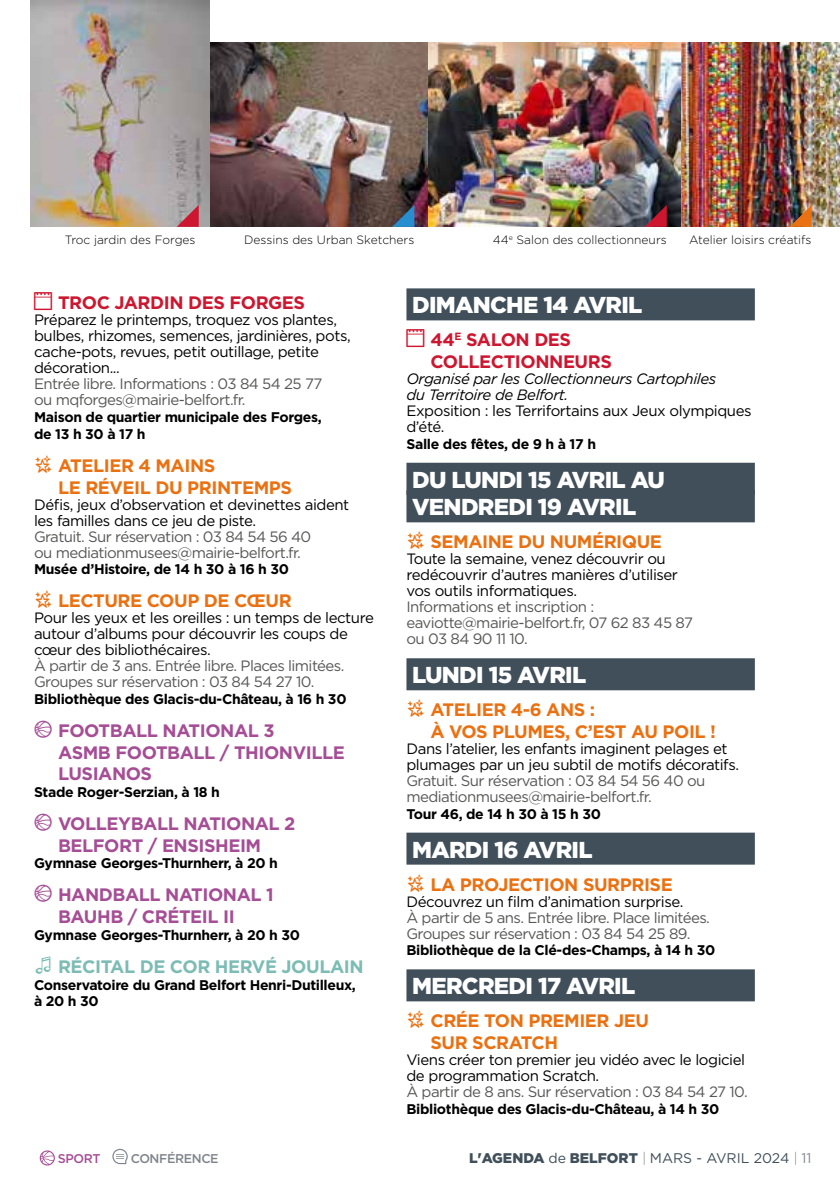
<style>
.page{position:relative;width:840px;height:1191px;background:#fff}
.page>*{position:absolute;margin:0;border:0;box-sizing:border-box;transform-origin:0 0}
.t1{font:900 23px/27.6px "Gotham";letter-spacing:-.03em;color:#fff}
.t2{font:700 18px/21.6px "Gotham";letter-spacing:-.025em;color:#ea7112}
.t3{font:700 18px/21.6px "Gotham";letter-spacing:-.025em;color:#a54d95}
.t4{font:700 18px/21.6px "Gotham";letter-spacing:-.025em;color:#cd162f}
.t5{font:700 18px "Gotham";letter-spacing:-.025em;color:#7cbcb4}
.t6{font:15px/16px "Gotham";letter-spacing:-.03em;color:#000}
.t7{font:15px/16px "Gotham";letter-spacing:-.04em;color:#575756}
.t8{font:italic 15px/16px "Gotham";letter-spacing:-.03em;color:#000}
.t9{font:700 14px/16.8px "Gotham";letter-spacing:-.025em;color:#000}
.t10{font:14px "Gotham";color:#404f5a}
.t11{font:500 12.6px "Gotham";letter-spacing:-.03em;color:#7d848a}
.t12{font:500 12.6px "Gotham";letter-spacing:-.03em;color:#a54d95}
.t13{font:300 12px "Gotham";color:#000}
.s1{font-weight:900}
.s2{font-weight:200;font-style:italic}
.s3{color:#828992}
</style>
<div class="page">
<div style="left:406px;top:288px;width:348px;height:32px;background:#404f5a"></div>
<div style="left:406px;top:463px;width:348px;height:32px;background:#404f5a"></div>
<div style="left:406px;top:490px;width:348px;height:32px;background:#404f5a"></div>
<div style="left:406px;top:658px;width:348px;height:32px;background:#404f5a"></div>
<div style="left:406px;top:832px;width:348px;height:32px;background:#404f5a"></div>
<div style="left:406px;top:969px;width:348px;height:32px;background:#404f5a"></div>
<img style="left:680px;top:43px;width:159px;height:184px">
<img style="left:210px;top:43px;width:470px;height:184px">
<img style="left:31px;top:0;width:179px;height:227px">
<svg style="left:177px;top:205px;width:22px;height:22px"></svg>
<svg style="left:392px;top:205px;width:22px;height:22px"></svg>
<svg style="left:644px;top:205px;width:22px;height:22px"></svg>
<svg style="left:789px;top:205px;width:22px;height:22px"></svg>
<svg style="left:40px;top:1150px;width:15px;height:15px"></svg>
<svg style="left:112px;top:1148px;width:16px;height:16px"></svg>
<p class="t13" style="left:65px;top:232px;width:132px">Troc jardin des Forges</p>
<p class="t13" style="left:244px;top:232px;width:171px">Dessins des Urban Sketchers</p>
<p class="t13" style="left:492px;top:232px;width:175px">44<sup>e</sup> Salon des collectionneurs</p>
<p class="t13" style="left:688px;top:232px;width:124px">Atelier loisirs créatifs</p>
<p class="t4" style="left:58px;top:292px;width:248px">TROC JARDIN DES FORGES</p>
<p class="t6" style="left:34px;top:312px;width:318px">Préparez le printemps, troquez vos plantes, bulbes, rhizomes, semences, jardinières, pots, cache-pots, revues, petit outillage, petite décoration...</p>
<p class="t7" style="left:34px;top:376px;width:290px">Entrée libre. Informations : 03 84 54 25 77 ou mqforges@mairie-belfort.fr.</p>
<p class="t9" style="left:34px;top:409px;width:289px">Maison de quartier municipale des Forges, de 13 h 30 à 17 h</p>
<p class="t2" style="left:58px;top:454px;width:235px">ATELIER 4 MAINS<br>LE RÉVEIL DU PRINTEMPS</p>
<p class="t6" style="left:34px;top:496px;width:316px">Défis, jeux d’observation et devinettes aident les familles dans ce jeu de piste.</p>
<p class="t7" style="left:34px;top:528px;width:279px">Gratuit. Sur réservation : 03 84 54 56 40 ou mediationmusees@mairie-belfort.fr.</p>
<p class="t9" style="left:34px;top:561px;width:256px">Musée d’Histoire, de 14 h 30 à 16 h 30</p>
<p class="t2" style="left:58px;top:590px;width:235px">LECTURE COUP DE CŒUR</p>
<p class="t6" style="left:34px;top:609px;width:341px">Pour les yeux et les oreilles : un temps de lecture autour d’albums pour découvrir les coups de cœur des bibliothécaires.</p>
<p class="t7" style="left:34px;top:657px;width:311px">À partir de 3 ans. Entrée libre. Places limitées.<br>Groupes sur réservation : 03 84 54 27 10.</p>
<p class="t9" style="left:34px;top:690px;width:314px">Bibliothèque des Glacis-du-Château, à 16 h 30</p>
<p class="t3" style="left:58px;top:720px;width:288px">FOOTBALL NATIONAL 3<br>ASMB FOOTBALL / THIONVILLE<br>LUSIANOS</p>
<p class="t9" style="left:34px;top:783px;width:187px">Stade Roger-Serzian, à 18 h</p>
<p class="t3" style="left:58px;top:812px;width:239px">VOLLEYBALL NATIONAL 2<br>BELFORT / ENSISHEIM</p>
<p class="t9" style="left:34px;top:855px;width:245px">Gymnase Georges-Thurnherr, à 20 h</p>
<p class="t3" style="left:58px;top:884px;width:217px">HANDBALL NATIONAL 1<br>BAUHB / CRÉTEIL II</p>
<p class="t9" style="left:34px;top:926px;width:267px">Gymnase Georges-Thurnherr, à 20 h 30</p>
<p class="t5" style="left:58px;top:954px;width:307px">RÉCITAL DE COR HERVÉ JOULAIN</p>
<p class="t9" style="left:34px;top:976px;width:323px">Conservatoire du Grand Belfort Henri-Dutilleux, à 20 h 30</p>
<h1 class="t1" style="left:412px;top:291px;width:231px">DIMANCHE 14 AVRIL</h1>
<p class="t4" style="left:430px;top:329px;width:183px">44<sup>E</sup> SALON DES<br>COLLECTIONNEURS</p>
<p class="t8" style="left:406px;top:370px;width:311px">Organisé par les Collectionneurs Cartophiles du Territoire de Belfort.</p>
<p class="t6" style="left:406px;top:402px;width:346px">Exposition : les Terrifortains aux Jeux olympiques d’été.</p>
<p class="t9" style="left:406px;top:435px;width:191px">Salle des fêtes, de 9 h à 17 h</p>
<h1 class="t1" style="left:412px;top:465px;width:254px">DU LUNDI 15 AVRIL AU<br>VENDREDI 19 AVRIL</h1>
<p class="t2" style="left:430px;top:531px;width:233px">SEMAINE DU NUMÉRIQUE</p>
<p class="t6" style="left:406px;top:550px;width:273px">Toute la semaine, venez découvrir ou redécouvrir d’autres manières d’utiliser vos outils informatiques.</p>
<p class="t7" style="left:406px;top:598px;width:288px">Informations et inscription : eaviotte@mairie-belfort.fr, 07 62 83 45 87 ou 03 84 90 11 10.</p>
<h1 class="t1" style="left:412px;top:661px;width:175px">LUNDI 15 AVRIL</h1>
<p class="t2" style="left:430px;top:699px;width:287px">ATELIER 4-6 ANS :<br>À VOS PLUMES, C’EST AU POIL !</p>
<p class="t6" style="left:406px;top:740px;width:334px">Dans l’atelier, les enfants imaginent pelages et plumages par un jeu subtil de motifs décoratifs.</p>
<p class="t7" style="left:406px;top:772px;width:300px">Gratuit. Sur réservation : 03 84 54 56 40 ou mediationmusees@mairie-belfort.fr.</p>
<p class="t9" style="left:406px;top:805px;width:196px">Tour 46, de 14 h 30 à 15 h 30</p>
<h1 class="t1" style="left:412px;top:835px;width:182px">MARDI 16 AVRIL</h1>
<p class="t2" style="left:430px;top:873px;width:244px">LA PROJECTION SURPRISE</p>
<p class="t6" style="left:406px;top:893px;width:278px">Découvrez un film d’animation surprise.</p>
<p class="t7" style="left:406px;top:909px;width:305px">À partir de 5 ans. Entrée libre. Place limitées.<br>Groupes sur réservation : 03 84 54 25 89.</p>
<p class="t9" style="left:406px;top:942px;width:310px">Bibliothèque de la Clé-des-Champs, à 14 h 30</p>
<h1 class="t1" style="left:412px;top:972px;width:224px">MERCREDI 17 AVRIL</h1>
<p class="t2" style="left:430px;top:1010px;width:220px">CRÉE TON PREMIER JEU<br>SUR SCRATCH</p>
<p class="t6" style="left:406px;top:1051px;width:340px">Viens créer ton premier jeu vidéo avec le logiciel de programmation Scratch.</p>
<p class="t7" style="left:406px;top:1083px;width:342px">À partir de 8 ans. Sur réservation : 03 84 54 27 10.</p>
<p class="t9" style="left:406px;top:1100px;width:314px">Bibliothèque des Glacis-du-Château, à 14 h 30</p>
<p class="t12" style="left:58px;top:1150px;width:44px">SPORT</p>
<p class="t11" style="left:131px;top:1150px;width:89px">CONFÉRENCE</p>
<p class="t10" style="left:469px;top:1149px;width:344px"><span class="s1">L'AGENDA</span> de <span class="s1">BELFORT</span> <span class="s2">|</span> MARS - AVRIL 2024 <span class="s2">|</span> <span class="s3">11</span></p>
</div>
